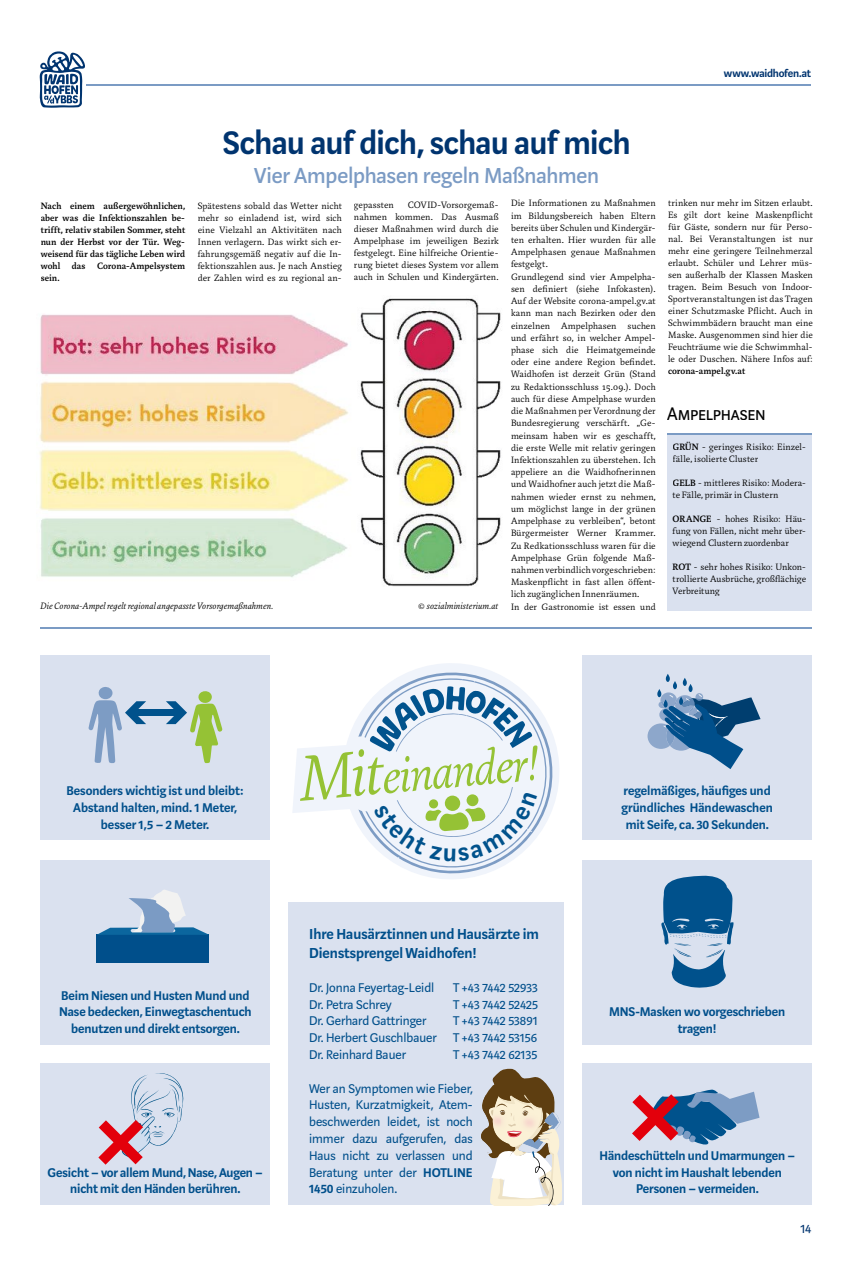
<style>
.page{position:relative;width:851px;height:1276px;background:#fff}
.page>*{position:absolute;margin:0;border:0;box-sizing:border-box;transform-origin:0 0}
.t1{font:italic 300 53px "Marat";color:#95c235}
.t2{font:600 36px "Marat Sans";letter-spacing:-.015em;color:#00346f}
.t3{font:500 24px "Marat Sans";letter-spacing:-.005em;color:#7b9bc4}
.t4{font:20px "Marat Sans Regular Small Caps";letter-spacing:-.01em;color:#000}
.t5{font:600 16px/19.2px "Marat Sans";color:#004f8b}
.t6{font:600 14px/16.8px "Marat Sans";letter-spacing:-.005em;color:#004f8b;text-align:center}
.t7{font:14px/16.8px "Marat Sans";color:#004f8b;text-align:justify}
.t8{font:14px "Marat Sans";color:#00346f}
.t9{font:600 12px "Marat Sans";letter-spacing:-.02em;color:#00346f}
.t10{font:300 10px/12.2px "Marat";letter-spacing:.01em;color:#000;text-align:justify}
.t11{font:500 10px/12.1px "Marat";letter-spacing:.01em;color:#000;text-align:justify}
.t12{font:italic 300 10px "Marat";letter-spacing:.01em;color:#000}
.s1{font-weight:500}
.s2{font-size:69.3px}
.s3{font-weight:600}
</style>
<div class="page">
<hr style="left:86px;top:85px;width:725px;height:1px;background:#7b9bc4">
<svg style="left:40px;top:51px;width:45px;height:57px"></svg>
<hr style="left:40px;top:628px;width:772px;height:1px;background:#7b9bc4">
<div style="left:582px;top:655px;width:229px;height:184px;background:#dae1ef"></div>
<svg style="left:647px;top:674px;width:113px;height:95px"></svg>
<svg style="left:410px;top:663px;width:83px;height:9px"></svg>
<div style="left:40px;top:655px;width:229px;height:184px;background:#dae1ef"></div>
<div style="left:41px;top:860px;width:229px;height:184px;background:#dae1ef"></div>
<div style="left:582px;top:860px;width:229px;height:184px;background:#dae1ef"></div>
<div style="left:288px;top:903px;width:276px;height:302px;background:#dae1ef"></div>
<div style="left:40px;top:1063px;width:229px;height:142px;background:#dae1ef"></div>
<div style="left:582px;top:1063px;width:229px;height:142px;background:#dae1ef"></div>
<svg style="left:98px;top:1073px;width:86px;height:91px"></svg>
<div style="left:97px;top:935px;width:112px;height:28px;background:#004f8b"></div>
<svg style="left:97px;top:890px;width:112px;height:45px"></svg>
<div style="left:133px;top:709px;width:46px;height:7px;background:#00528c"></div>
<svg style="left:88px;top:687px;width:58px;height:76px"></svg>
<svg style="left:166px;top:691px;width:56px;height:73px"></svg>
<svg style="left:632px;top:1089px;width:127px;height:56px"></svg>
<svg style="left:661px;top:875px;width:72px;height:113px"></svg>
<svg style="left:481px;top:1068px;width:80px;height:137px"></svg>
<img style="left:39px;top:298px;width:462px;height:289px">
<div style="left:667px;top:433px;width:145px;height:177px;background:#dae1ef"></div>
<hr style="left:666px;top:433px;width:145px;height:1px;background:#7b9bc4">
<svg style="left:293px;top:672px;width:266px;height:207px"></svg>
<p class="t9" style="left:723px;top:66px;width:89px">www.waidhofen.at</p>
<h2 class="t2" style="left:223px;top:124px;width:409px">Schau auf dich, schau auf mich</h2>
<h3 class="t3" style="left:254px;top:163px;width:346px">Vier Ampelphasen regeln Maßnahmen</h3>
<p class="t10" style="left:354px;top:199px;width:146px;text-indent:54px">COVID-Vorsorgemaß&shy;nahmen kommen. Das Ausmaß dieser Maßnahmen wird durch die Ampelphase im jeweiligen Bezirk festgelegt. Eine hilfreiche Orientie&shy;rung bietet dieses System vor allem auch in Schulen und Kindergärten.</p>
<p class="t11" style="left:41px;top:200px;width:146px">Nach einem außergewöhnlichen, aber was die Infektionszahlen be&shy;trifft, relativ stabilen Sommer, steht nun der Herbst vor der Tür. Weg&shy;weisend für das tägliche Leben wird wohl das Corona-Ampelsystem sein.</p>
<p class="t10" style="left:198px;top:200px;width:146px">Spätestens sobald das Wetter nicht mehr so einladend ist, wird sich eine Vielzahl an Aktivitäten nach Innen verlagern. Das wirkt sich er&shy;fahrungsgemäß negativ auf die In&shy;fektionszahlen aus. Je nach Anstieg der Zahlen wird es zu regional an-</p>
<p class="t10" style="left:354px;top:199px;width:41px">gepassten</p>
<p class="t12" style="left:41px;top:600px;width:234px">Die Corona-Ampel regelt regional angepasste Vorsorgemaßnahmen.</p>
<p class="t12" style="left:417px;top:600px;width:82px">© sozialministerium.at</p>
<p class="t10" style="left:511px;top:197px;width:146px;text-align:left">Die Informationen zu Maßnahmen im Bildungsbereich haben Eltern bereits über Schulen und Kindergär&shy;ten erhalten. Hier wurden für alle Ampelphasen genaue Maßnahmen festgelgt.<br>Grundlegend sind vier Ampelpha&shy;sen definiert (siehe Infokasten).<br>Auf der Website corona-ampel.gv.at kann man nach Bezirken oder den einzelnen Ampelphasen suchen und erfährt so, in welcher Ampel&shy;phase sich die Heimatgemeinde oder eine andere Region befindet.<br>Waidhofen ist derzeit Grün (Stand zu Redaktionsschluss 15.09.). Doch auch für diese Ampelphase wurden die Maßnahmen per Verordnung der Bundesregierung verschärft. „Ge&shy;meinsam haben wir es geschafft, die erste Welle mit relativ geringen Infektionszahlen zu überstehen. Ich appeliere an die Waidhofnerinnen und Waidhofner auch jetzt die Maß&shy;nahmen wieder ernst zu nehmen, um möglichst lange in der grünen Ampelphase zu verbleiben“, betont Bürgermeister Werner Krammer.<br>Zu Redkationsschluss waren für die Ampelphase Grün folgende Maß&shy;nahmen verbindlich vorgeschrieben:<br>Maskenpflicht in fast allen öffent&shy;lich zugänglichen Innenräumen.<br>In der Gastronomie ist essen und</p>
<p class="t10" style="left:668px;top:197px;width:146px">trinken nur mehr im Sitzen erlaubt.<br>Es gilt dort keine Maskenpflicht für Gäste, sondern nur für Perso&shy;nal. Bei Veranstaltungen ist nur mehr eine geringere Teilnehmerzal erlaubt. Schüler und Lehrer müs&shy;sen außerhalb der Klassen Masken tragen. Beim Besuch von Indoor-Sportveranstaltungen ist das Tragen einer Schutzmaske Pflicht. Auch in Schwimmbädern braucht man eine Maske. Ausgenommen sind hier die Feuchträume wie die Schwimmhal&shy;le oder Duschen. Nähere Infos auf:</p>
<p class="t11" style="left:668px;top:365px;width:79px">corona-ampel.gv.at</p>
<h3 class="t4" style="left:667px;top:403px;width:100px">Ampelphasen</h3>
<p class="t10" style="left:672px;top:440px;width:135px"><span class="s1">GRÜN</span> - geringes Risiko: Einzel&shy;fälle, isolierte Cluster</p>
<p class="t10" style="left:672px;top:476px;width:135px"><span class="s1">GELB</span> - mittleres Risiko: Modera&shy;te Fälle, primär in Clustern</p>
<p class="t10" style="left:672px;top:512px;width:135px"><span class="s1">ORANGE</span> - hohes Risiko: Häu&shy;fung von Fällen, nicht mehr über&shy;wiegend Clustern zuordenbar</p>
<p class="t10" style="left:672px;top:560px;width:135px"><span class="s1">ROT</span> - sehr hohes Risiko: Unkon&shy;trollierte Ausbrüche, großflächige Verbreitung</p>
<h3 class="t6" style="left:66px;top:782px;width:179px">Besonders wichtig ist und bleibt:<br>Abstand halten, mind. 1 Meter, besser 1,5 – 2 Meter.</h3>
<h1 class="t1" style="left:295px;top:754px;width:243px;rotate:-5deg"><span class="s2">Mit</span>einander!</h1>
<h3 class="t6" style="left:59px;top:987px;width:194px">Beim Niesen und Husten Mund und<br>Nase bedecken, Einwegtaschentuch benutzen und direkt entsorgen.</h3>
<h3 class="t6" style="left:48px;top:1164px;width:217px">Gesicht – vor allem Mund, Nase, Augen – nicht mit den Händen berühren.</h3>
<h3 class="t5" style="left:309px;top:924px;width:231px">Ihre Hausärztinnen und Hausärzte im<br>Dienstsprengel Waidhofen!</h3>
<h3 class="t7" style="left:309px;top:979px;width:127px">Dr. Jonna Feyertag-Leidl</h3>
<h3 class="t7" style="left:453px;top:979px;width:86px">T +43 7442 52933</h3>
<h3 class="t7" style="left:309px;top:996px;width:84px">Dr. Petra Schrey</h3>
<h3 class="t7" style="left:453px;top:996px;width:86px">T +43 7442 52425</h3>
<h3 class="t7" style="left:309px;top:1012px;width:119px">Dr. Gerhard Gattringer</h3>
<h3 class="t7" style="left:309px;top:1012px;width:230px;text-indent:144px">T +43 7442 53891<br>Dr. Herbert Guschlbauer T +43 7442 53156<br>Dr. Reinhard Bauer</h3>
<h3 class="t7" style="left:453px;top:1046px;width:85px">T +43 7442 62135</h3>
<h3 class="t7" style="left:309px;top:1080px;width:165px">Wer an Symptomen wie Fieber, Husten, Kurzatmigkeit, Atem&shy;beschwerden leidet, ist noch immer dazu aufgerufen, das Haus nicht zu verlassen und Beratung unter der <span class="s3">HOTLINE 1450</span> einzuholen.</h3>
<h3 class="t6" style="left:621px;top:782px;width:153px;text-align:left">regelmäßiges, häufiges und gründliches Händewaschen mit Seife, ca. 30 Sekunden.</h3>
<h3 class="t6" style="left:609px;top:1004px;width:178px">MNS-Masken wo vorgeschrieben tragen!</h3>
<h3 class="t6" style="left:599px;top:1147px;width:197px">Händeschütteln und Umarmungen – von nicht im Haushalt lebenden<br>Personen – vermeiden.</h3>
<h3 class="t8" style="left:800px;top:1221px;width:12px">14</h3>
</div>
